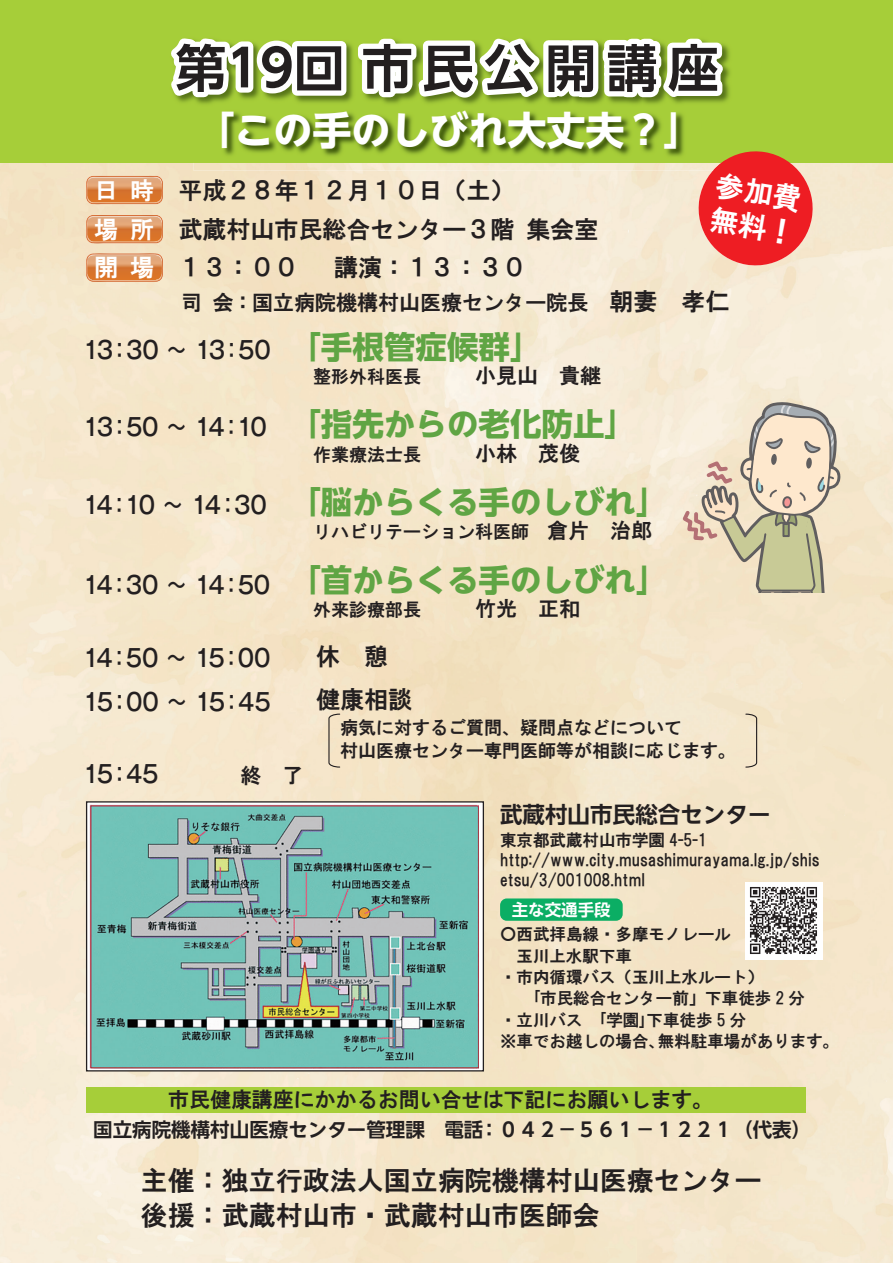
<style>
.page{position:relative;width:893px;height:1263px;background:#fff}
.page>*{position:absolute;margin:0;border:0;box-sizing:border-box;transform-origin:0 0}
.t1{font:700 51px "UD Shin Go NT Pr 6 N De";letter-spacing:.2em;color:#231f20}
.t2{font:700 39px "UD Shin Go NT Pr 6 N";color:#fff}
.t3{font:700 31.5px "UD Shin Go NT Pr 6 N";color:#60a544}
.t4{font:28.8px/34.7px "HGS Gothic E";color:#fff}
.t5{font:27px/35px "HGS Gothic E";color:#231f20}
.t6{font:24px/38.5px "HGS Gothic E";color:#231f20}
.t7{font:500 24px "Gothic MB101 Pro";letter-spacing:-.105em;color:#231f20;scale:.9 1}
.t8{font:500 24px/44.1px "Gothic MB101 Pro";letter-spacing:-.06em;color:#231f20;scale:.9 1}
.t9{font:700 22.5px "UD Shin Go NT Pr 6 N De";color:#231f20}
.t10{font:21px "HGS Gothic E";color:#231f20}
.t11{font:700 19.5px "UD Shin Go NT Pr 6 N De";color:#231f20}
.t12{font:18px/23.2px "HGS Gothic E";color:#231f20}
.t13{font:16.5px/20.9px "HGS Gothic E";color:#231f20}
.t14{font:700 16.5px "UD Shin Go NT Pr 6 N De";color:#fff}
.s1{color:#fff}
.s2{font-size:24px}
.s3{font-size:21px}
</style>
<div class="page">
<img style="left:0;top:163px;width:893px;height:1100px">
<svg style="left:86px;top:176px;width:77px;height:29px;background:#de9058"></svg>
<svg style="left:86px;top:215px;width:77px;height:29px;background:#de8f57"></svg>
<svg style="left:86px;top:254px;width:77px;height:29px;background:#de9159"></svg>
<div style="left:0;top:0;width:893px;height:163px;background:#a6ce39"></div>
<div style="left:86px;top:1087px;width:720px;height:25px;background:#a6ce39"></div>
<div style="left:500px;top:898px;width:123px;height:23px;background:#0bae64;border-radius:7px"></div>
<img style="left:745px;top:882px;width:77px;height:78px">
<svg style="left:171px;top:38px;width:559px;height:66px;background:#dbe6c0"></svg>
<img style="left:193px;top:163px;width:501px;height:8px">
<img style="left:223px;top:112px;width:461px;height:45px">
<svg style="left:694px;top:151px;width:123px;height:119px;background:#eb584d"></svg>
<div style="left:86px;top:801px;width:398px;height:270px;border:1px solid #231f20"></div>
<svg style="left:745px;top:713px;width:13px;height:55px"></svg>
<svg style="left:328px;top:713px;width:13px;height:55px"></svg>
<img style="left:89px;top:804px;width:390px;height:264px">
<svg style="left:680px;top:348px;width:163px;height:245px;background:#e2d6be"></svg>
<h1 class="t1" style="left:175px;top:27px;width:545px">第19回 市民公開講座</h1>
<h2 class="t2" style="left:196px;top:98px;width:508px">「この手のしびれ大丈夫？」</h2>
<h3 class="t6" style="left:94px;top:171px;width:506px"><span class="s1">日時</span>　平成２８年１２月１０日（土）<br><span class="s1">場所</span>　武蔵村山市民総合センター３階集会室<span class="s1">開場</span>　１３：００</h3>
<h3 class="t4" style="left:718px;top:168px;width:88px;rotate:9deg">参加費無料！</h3>
<h3 class="t6" style="left:334px;top:248px;width:194px">講演：１３：３０</h3>
<p class="t10" style="left:181px;top:292px;width:550px">司会：国立病院機構村山医療センター院長 <span class="s2">朝妻 孝仁</span></p>
<h3 class="t3" style="left:289px;top:321px;width:253px">「手根管症候群」</h3>
<p class="t12" style="left:313px;top:365px;width:110px">整形外科医長</p>
<p class="t10" style="left:475px;top:365px;width:127px">小見山 貴継</p>
<h3 class="t3" style="left:289px;top:399px;width:348px">「指先からの老化防止」</h3>
<p class="t12" style="left:313px;top:442px;width:109px">作業療法士長</p>
<p class="t10" style="left:475px;top:443px;width:106px">小林 茂俊</p>
<h3 class="t3" style="left:289px;top:476px;width:379px">「脳からくる手のしびれ」</h3>
<p class="t12" style="left:313px;top:520px;width:340px">リハビリテーション科医師 <span class="s3">倉片 治郎</span></p>
<h3 class="t3" style="left:289px;top:554px;width:379px">「首からくる手のしびれ」</h3>
<p class="t12" style="left:313px;top:598px;width:110px">外来診療部長</p>
<p class="t10" style="left:475px;top:598px;width:106px">竹光 正和</p>
<h3 class="t6" style="left:316px;top:635px;width:98px;line-height:42.9px">休 憩健康相談</h3>
<p class="t12" style="left:340px;top:715px;width:398px">病気に対するご質問、疑問点などについて<br>村山医療センター専門医師等が相談に応じます。</p>
<h3 class="t7" style="left:83px;top:329px;width:210px">13：30 ～ 13：50</h3>
<h3 class="t7" style="left:83px;top:407px;width:206px">13：50 ～ 14：10</h3>
<h3 class="t7" style="left:83px;top:485px;width:206px">14：10 ～ 14：30</h3>
<h3 class="t7" style="left:83px;top:565px;width:210px">14：30 ～ 14：50</h3>
<h3 class="t8" style="left:83px;top:632px;width:211px">14：50 ～ 15：00<br>15：00 ～ 15：45</h3>
<h3 class="t7" style="left:83px;top:754px;width:86px">15：45</h3>
<p class="t10" style="left:240px;top:765px;width:65px">終 了</p>
<h3 class="t9" style="left:500px;top:796px;width:272px">武蔵村山市民総合センター</h3>
<p class="t13" style="left:500px;top:829px;width:321px">東京都武蔵村山市学園 4-5-1 http://www.city.musashimurayama.lg.jp/shis</p>
<p class="t13" style="left:500px;top:869px;width:147px">etsu/3/001008.html</p>
<p class="t14" style="left:512px;top:896px;width:100px">主な交通手段</p>
<p class="t13" style="left:500px;top:924px;width:232px">○西武拝島線・多摩モノレール</p>
<p class="t13" style="left:517px;top:945px;width:117px">玉川上水駅下車</p>
<p class="t13" style="left:500px;top:966px;width:266px">・市内循環バス（玉川上水ルート）</p>
<p class="t13" style="left:533px;top:988px;width:274px">｢市民総合センター前」下車徒歩 2 分</p>
<p class="t13" style="left:500px;top:1009px;width:248px">・立川バス ｢学園｣下車徒歩 5 分</p>
<p class="t13" style="left:500px;top:1031px;width:341px">※車でお越しの場合、無料駐車場があります。</p>
<p class="t10" style="left:168px;top:1089px;width:547px">市民健康講座にかかるお問い合せは下記にお願いします。</p>
<p class="t11" style="left:93px;top:1114px;width:719px">国立病院機構村山医療センター管理課 電話：０４２－５６１－１２２１（代表）</p>
<h3 class="t5" style="left:141px;top:1163px;width:622px">主催：独立行政法人国立病院機構村山医療センター後援：武蔵村山市・武蔵村山市医師会</h3>
</div>
